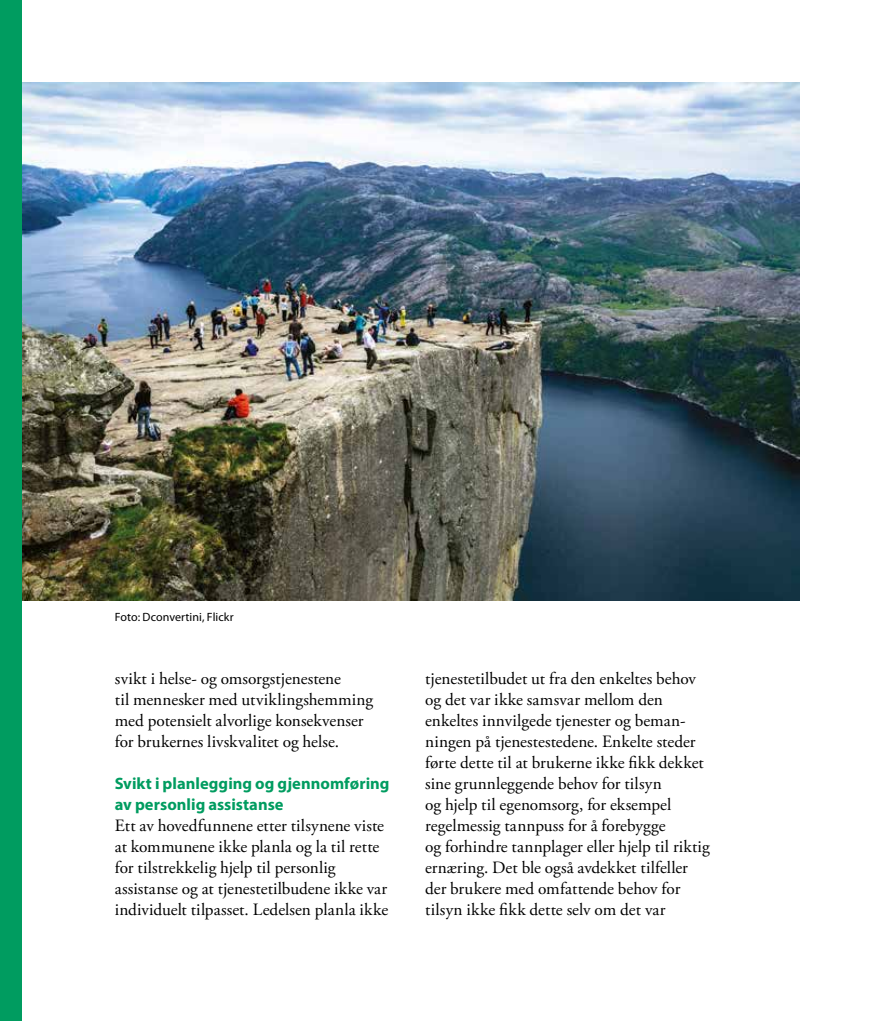
<style>
.page{position:relative;width:893px;height:1021px;background:#fff}
.page>*{position:absolute;margin:0;border:0;box-sizing:border-box;transform-origin:0 0}
.t1{font:17.25px/21px "Adobe Garamond Pro";color:#000}
.t2{font:700 16.5px/21px "Myriad Pro";color:#009c60}
.t3{font:12px "Myriad Pro";letter-spacing:.005em;color:#000}
</style>
<div class="page">
<img style="left:21px;top:82px;width:778px;height:518px">
<div style="left:0;top:0;width:21px;height:1020px;background:#009c60"></div>
<p class="t3" style="left:115px;top:610px;width:120px">Foto: Dconvertini, Flickr</p>
<p class="t1" style="left:115px;top:669px;width:260px">svikt i helse- og omsorgstjenestene<br>til mennesker med utviklingshemming med potensielt alvorlige konsekvenser for brukernes livskvalitet og helse.</p>
<p class="t2" style="left:115px;top:772px;width:276px">Svikt i planlegging og gjennomføring av personlig assistanse</p>
<p class="t1" style="left:115px;top:816px;width:275px">Ett av hovedfunnene etter tilsynene viste at kommunene ikke planla og la til rette for tilstrekkelig hjelp til personlig assistanse og at tjenestetilbudene ikke var individuelt tilpasset. Ledelsen planla ikke</p>
<p class="t1" style="left:425px;top:669px;width:286px">tjenestetilbudet ut fra den enkeltes behov og det var ikke samsvar mellom den enkeltes innvilgede tjenester og beman&shy;ningen på tjenestestedene. Enkelte steder førte dette til at brukerne ikke fikk dekket sine grunnleggende behov for tilsyn<br>og hjelp til egenomsorg, for eksempel regelmessig tannpuss for å forebygge<br>og forhindre tannplager eller hjelp til riktig ernæring. Det ble også avdekket tilfeller der brukere med omfattende behov for tilsyn ikke fikk dette selv om det var</p>
</div>
